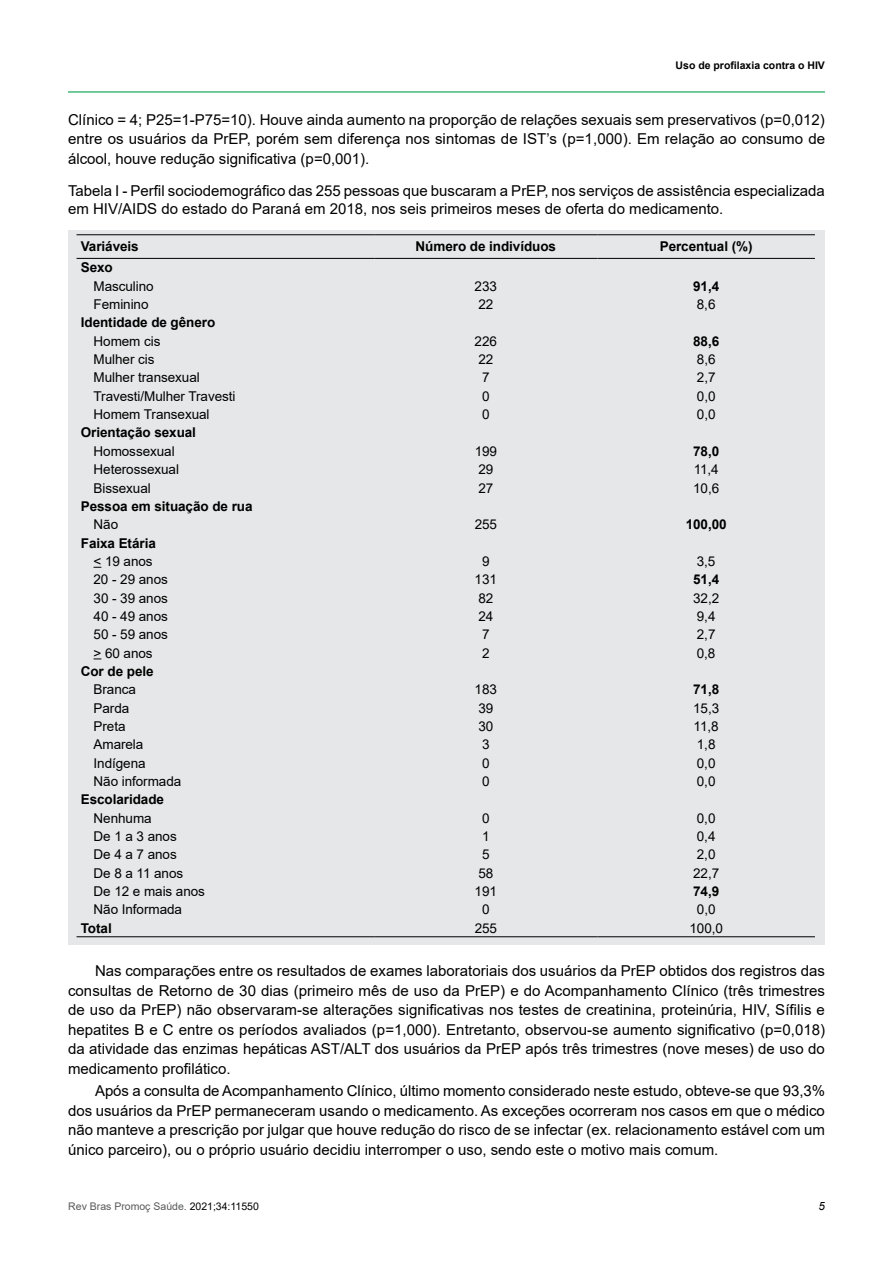
<style>
.page{position:relative;width:893px;height:1263px;background:#fff}
.page>*{position:absolute;margin:0;border:0;box-sizing:border-box;transform-origin:0 0}
.t1{font:15px/19.5px "Arial";color:#000;text-align:justify}
.t2{font:13.5px "Arial";letter-spacing:-.005em;color:#000}
.t3{font:700 13.5px "Arial";letter-spacing:-.005em;color:#000}
.t4{font:italic 11.4px "Arial";color:#000}
.t5{font:10.5px "Arial";color:#58595b}
.t6{font:700 10.5px "Arial";color:#000}
.s1{color:#000}
</style>
<div class="page">
<hr style="left:68px;top:91px;width:757px;height:2px;background:#41b878">
<div style="left:68px;top:230px;width:757px;height:714px;background:#e6e7e8"></div>
<hr style="left:77px;top:234px;width:297px;height:1px;background:#000">
<hr style="left:374px;top:234px;width:223px;height:1px;background:#000">
<hr style="left:597px;top:234px;width:218px;height:1px;background:#000">
<hr style="left:77px;top:258px;width:297px;height:1px;background:#000">
<hr style="left:374px;top:258px;width:223px;height:1px;background:#000">
<hr style="left:597px;top:258px;width:218px;height:1px;background:#000">
<hr style="left:77px;top:936px;width:297px;height:1px;background:#000">
<hr style="left:374px;top:936px;width:223px;height:1px;background:#000">
<hr style="left:597px;top:936px;width:218px;height:1px;background:#000">
<p class="t6" style="left:676px;top:58px;width:151px">Uso de profilaxia contra o HIV</p>
<p class="t1" style="left:68px;top:110px;width:759px">Clínico = 4; P25=1-P75=10). Houve ainda aumento na proporção de relações sexuais sem preservativos (p=0,012) entre os usuários da PrEP, porém sem diferença nos sintomas de IST’s (p=1,000). Em relação ao consumo de álcool, houve redução significativa (p=0,001).</p>
<p class="t1" style="left:68px;top:182px;width:758px;line-height:18px">Tabela I - Perfil sociodemográfico das 255 pessoas que buscaram a PrEP, nos serviços de assistência especializada em HIV/AIDS do estado do Paraná em 2018, nos seis primeiros meses de oferta do medicamento.</p>
<p class="t3" style="left:81px;top:237px;width:60px">Variáveis</p>
<p class="t3" style="left:416px;top:237px;width:142px">Número de indivíduos</p>
<p class="t3" style="left:660px;top:237px;width:94px">Percentual (%)</p>
<p class="t3" style="left:81px;top:258px;width:34px">Sexo</p>
<p class="t2" style="left:94px;top:277px;width:62px">Masculino</p>
<p class="t2" style="left:475px;top:277px;width:24px">233</p>
<p class="t3" style="left:693px;top:277px;width:28px">91,4</p>
<p class="t2" style="left:94px;top:295px;width:57px">Feminino</p>
<p class="t2" style="left:478px;top:295px;width:16px">22</p>
<p class="t2" style="left:697px;top:295px;width:20px">8,6</p>
<p class="t3" style="left:81px;top:313px;width:136px">Identidade de gênero</p>
<p class="t2" style="left:94px;top:332px;width:68px">Homem cis</p>
<p class="t2" style="left:475px;top:332px;width:24px">226</p>
<p class="t3" style="left:693px;top:332px;width:28px">88,6</p>
<p class="t2" style="left:94px;top:350px;width:62px">Mulher cis</p>
<p class="t2" style="left:478px;top:350px;width:16px">22</p>
<p class="t2" style="left:697px;top:350px;width:20px">8,6</p>
<p class="t2" style="left:94px;top:368px;width:108px">Mulher transexual</p>
<p class="t2" style="left:482px;top:368px;width:9px">7</p>
<p class="t2" style="left:697px;top:368px;width:20px">2,7</p>
<p class="t2" style="left:94px;top:387px;width:143px">Travesti/Mulher Travesti</p>
<p class="t2" style="left:482px;top:387px;width:9px">0</p>
<p class="t2" style="left:697px;top:387px;width:20px">0,0</p>
<p class="t2" style="left:94px;top:405px;width:118px">Homem Transexual</p>
<p class="t2" style="left:482px;top:405px;width:9px">0</p>
<p class="t2" style="left:697px;top:405px;width:20px">0,0</p>
<p class="t3" style="left:81px;top:423px;width:117px">Orientação sexual</p>
<p class="t2" style="left:94px;top:442px;width:83px">Homossexual</p>
<p class="t2" style="left:475px;top:442px;width:24px">199</p>
<p class="t3" style="left:693px;top:442px;width:28px">78,0</p>
<p class="t2" style="left:94px;top:460px;width:87px">Heterossexual</p>
<p class="t2" style="left:478px;top:460px;width:16px">29</p>
<p class="t2" style="left:694px;top:460px;width:27px">11,4</p>
<p class="t2" style="left:94px;top:478px;width:59px">Bissexual</p>
<p class="t2" style="left:478px;top:478px;width:16px">27</p>
<p class="t2" style="left:693px;top:478px;width:28px">10,6</p>
<p class="t3" style="left:81px;top:497px;width:173px">Pessoa em situação de rua</p>
<p class="t2" style="left:94px;top:515px;width:26px">Não</p>
<p class="t2" style="left:475px;top:515px;width:24px">255</p>
<p class="t3" style="left:686px;top:515px;width:42px">100,00</p>
<p class="t3" style="left:81px;top:533px;width:77px">Faixa Etária</p>
<p class="t2" style="left:94px;top:552px;width:61px">&lt; 19 anos</p>
<p class="t2" style="left:482px;top:552px;width:9px">9</p>
<p class="t2" style="left:697px;top:552px;width:20px">3,5</p>
<p class="t2" style="left:94px;top:570px;width:76px">20 - 29 anos</p>
<p class="t2" style="left:475px;top:570px;width:24px">131</p>
<p class="t3" style="left:693px;top:570px;width:28px">51,4</p>
<p class="t2" style="left:94px;top:588px;width:76px">30 - 39 anos</p>
<p class="t2" style="left:478px;top:588px;width:16px">82</p>
<p class="t2" style="left:693px;top:588px;width:28px">32,2</p>
<p class="t2" style="left:94px;top:607px;width:76px">40 - 49 anos</p>
<p class="t2" style="left:478px;top:607px;width:16px">24</p>
<p class="t2" style="left:697px;top:607px;width:20px">9,4</p>
<p class="t2" style="left:94px;top:625px;width:76px">50 - 59 anos</p>
<p class="t2" style="left:482px;top:625px;width:9px">7</p>
<p class="t2" style="left:697px;top:625px;width:20px">2,7</p>
<p class="t2" style="left:94px;top:643px;width:61px">&gt; 60 anos</p>
<p class="t2" style="left:482px;top:643px;width:9px">2</p>
<p class="t2" style="left:697px;top:643px;width:20px">0,8</p>
<p class="t3" style="left:81px;top:661px;width:74px">Cor de pele</p>
<p class="t2" style="left:94px;top:680px;width:44px">Branca</p>
<p class="t2" style="left:475px;top:680px;width:24px">183</p>
<p class="t3" style="left:693px;top:680px;width:28px">71,8</p>
<p class="t2" style="left:94px;top:698px;width:37px">Parda</p>
<p class="t2" style="left:478px;top:698px;width:16px">39</p>
<p class="t2" style="left:693px;top:698px;width:28px">15,3</p>
<p class="t2" style="left:94px;top:717px;width:33px">Preta</p>
<p class="t2" style="left:478px;top:717px;width:16px">30</p>
<p class="t2" style="left:694px;top:717px;width:27px">11,8</p>
<p class="t2" style="left:94px;top:735px;width:51px">Amarela</p>
<p class="t2" style="left:482px;top:735px;width:9px">3</p>
<p class="t2" style="left:697px;top:735px;width:20px">1,8</p>
<p class="t2" style="left:94px;top:753px;width:54px">Indígena</p>
<p class="t2" style="left:482px;top:753px;width:9px">0</p>
<p class="t2" style="left:697px;top:753px;width:20px">0,0</p>
<p class="t2" style="left:94px;top:772px;width:89px">Não informada</p>
<p class="t2" style="left:482px;top:772px;width:9px">0</p>
<p class="t2" style="left:697px;top:772px;width:20px">0,0</p>
<p class="t3" style="left:81px;top:790px;width:85px">Escolaridade</p>
<p class="t2" style="left:94px;top:808px;width:60px">Nenhuma</p>
<p class="t2" style="left:482px;top:808px;width:9px">0</p>
<p class="t2" style="left:697px;top:808px;width:20px">0,0</p>
<p class="t2" style="left:94px;top:827px;width:85px">De 1 a 3 anos</p>
<p class="t2" style="left:482px;top:827px;width:9px">1</p>
<p class="t2" style="left:697px;top:827px;width:20px">0,4</p>
<p class="t2" style="left:94px;top:845px;width:85px">De 4 a 7 anos</p>
<p class="t2" style="left:482px;top:845px;width:9px">5</p>
<p class="t2" style="left:697px;top:845px;width:20px">2,0</p>
<p class="t2" style="left:94px;top:863px;width:91px">De 8 a 11 anos</p>
<p class="t2" style="left:478px;top:863px;width:16px">58</p>
<p class="t2" style="left:693px;top:863px;width:28px">22,7</p>
<p class="t2" style="left:94px;top:882px;width:113px">De 12 e mais anos</p>
<p class="t2" style="left:475px;top:882px;width:24px">191</p>
<p class="t3" style="left:693px;top:881px;width:28px">74,9</p>
<p class="t2" style="left:94px;top:900px;width:90px">Não Informada</p>
<p class="t2" style="left:482px;top:900px;width:9px">0</p>
<p class="t2" style="left:697px;top:900px;width:20px">0,0</p>
<p class="t3" style="left:81px;top:918px;width:32px">Total</p>
<p class="t2" style="left:475px;top:918px;width:24px">255</p>
<p class="t2" style="left:689px;top:918px;width:35px">100,0</p>
<p class="t1" style="left:68px;top:961px;width:759px;text-indent:27px">Nas comparações entre os resultados de exames laboratoriais dos usuários da PrEP obtidos dos registros das consultas de Retorno de 30 dias (primeiro mês de uso da PrEP) e do Acompanhamento Clínico (três trimestres de uso da PrEP) não observaram-se alterações significativas nos testes de creatinina, proteinúria, HIV, Sífilis e hepatites B e C entre os períodos avaliados (p=1,000). Entretanto, observou-se aumento significativo (p=0,018) da atividade das enzimas hepáticas AST/ALT dos usuários da PrEP após três trimestres (nove meses) de uso do medicamento profilático.</p>
<p class="t1" style="left:68px;top:1081px;width:759px;text-indent:27px">Após a consulta de Acompanhamento Clínico, último momento considerado neste estudo, obteve-se que 93,3% dos usuários da PrEP permaneceram usando o medicamento. As exceções ocorreram nos casos em que o médico não manteve a prescrição por julgar que houve redução do risco de se infectar (ex. relacionamento estável com um único parceiro), ou o próprio usuário decidiu interromper o uso, sendo este o motivo mais comum.</p>
<p class="t5" style="left:68px;top:1198px;width:192px">Rev Bras Promoç Saúde. <span class="s1">2021;34:11550</span></p>
<p class="t4" style="left:819px;top:1198px;width:8px">5</p>
</div>
